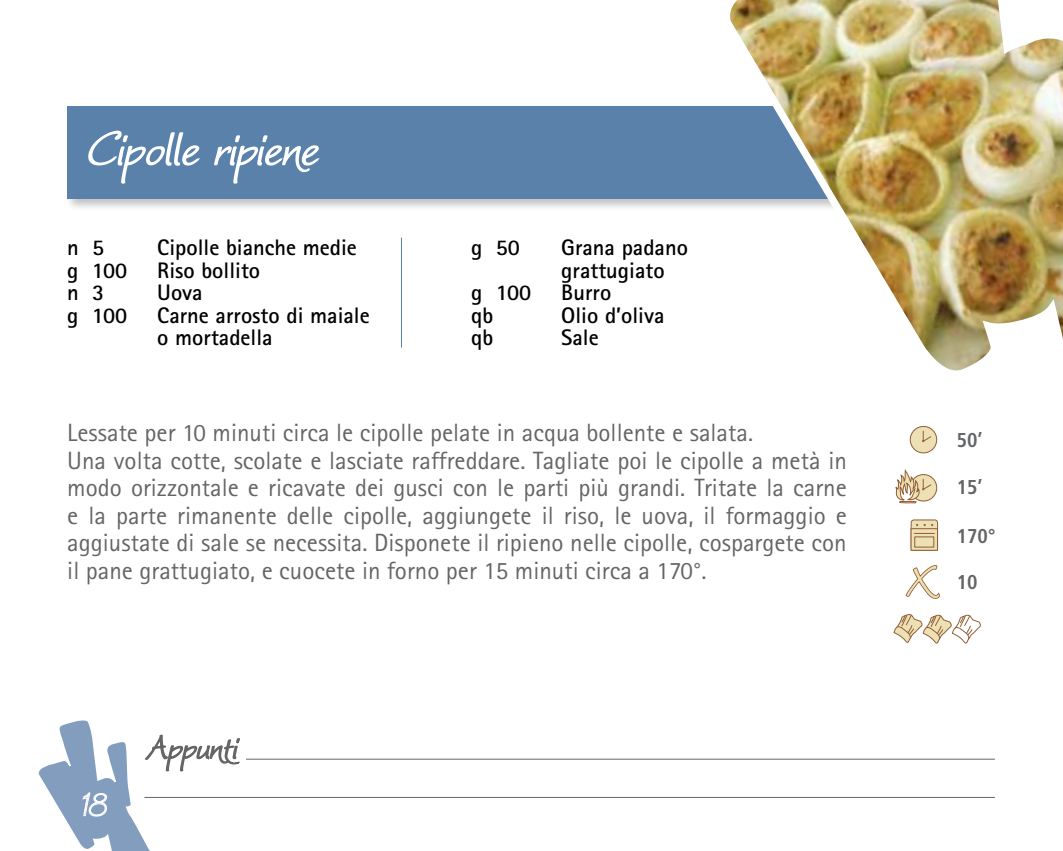
<style>
.page{position:relative;width:1063px;height:851px;background:#fff}
.page>*{position:absolute;margin:0;border:0;box-sizing:border-box;transform-origin:0 0}
.t1{font:italic 62.5px "Worstveld Sling Extra";letter-spacing:-.005em;color:#fff}
.t2{font:italic 42.5px "Worstveld Sling Extra";color:#fff}
.t3{font:25px/27.5px "Rotis Sans Serif";color:#646567}
.t4{font:700 22.5px/22.5px "Rotis Sans Serif";color:#000}
.t5{font:700 condensed 20px "Frutiger";color:#646567}
</style>
<div class="page">
<div style="left:65px;top:103px;width:817px;height:108px;background:#000;opacity:.25"></div>
<div style="left:67px;top:106px;width:802px;height:92px;background:#5a81aa"></div>
<hr style="left:144px;top:796px;width:851px;height:1px;background:#646567">
<hr style="left:246px;top:758px;width:749px;height:1px;background:#646567">
<svg style="left:893px;top:614px;width:88px;height:30px"></svg>
<div style="left:911px;top:520px;width:27px;height:30px;background:#ece0b4;border-radius:3px"></div>
<div style="left:911px;top:519px;width:27px;height:31px;border:1px solid #935f36;border-radius:3px"></div>
<svg style="left:911px;top:548px;width:27px;height:2px"></svg>
<svg style="left:911px;top:524px;width:27px;height:24px"></svg>
<svg style="left:905px;top:565px;width:35px;height:34px"></svg>
<img style="left:718px;top:0;width:345px;height:504px">
<hr style="left:401px;top:237px;width:1px;height:110px;background:#5a81aa">
<svg style="left:38px;top:720px;width:203px;height:130px"></svg>
<svg style="left:88px;top:130px;width:112px;height:54px"></svg>
<svg style="left:214px;top:135px;width:106px;height:49px"></svg>
<h1 class="t1" style="left:85px;top:119px;width:234px">Cipolle ripiene</h1>
<p class="t4" style="left:67px;top:236px;width:39px">n 5</p>
<p class="t4" style="left:157px;top:236px;width:201px">Cipolle bianche medie</p>
<p class="t4" style="left:67px;top:258px;width:61px">g 100</p>
<p class="t4" style="left:157px;top:258px;width:104px">Riso bollito</p>
<p class="t4" style="left:67px;top:281px;width:39px">n 3</p>
<p class="t4" style="left:157px;top:281px;width:47px">Uova</p>
<p class="t4" style="left:67px;top:303px;width:61px">g 100</p>
<p class="t4" style="left:157px;top:303px;width:214px">Carne arrosto di maiale o mortadella</p>
<p class="t4" style="left:471px;top:236px;width:50px">g 50</p>
<p class="t4" style="left:561px;top:236px;width:128px">Grana padano grattugiato</p>
<p class="t4" style="left:471px;top:281px;width:61px">g 100</p>
<p class="t4" style="left:561px;top:281px;width:51px">Burro</p>
<p class="t4" style="left:471px;top:303px;width:24px">qb</p>
<p class="t4" style="left:561px;top:303px;width:105px">Olio d’oliva</p>
<p class="t4" style="left:471px;top:326px;width:24px">qb</p>
<p class="t4" style="left:561px;top:326px;width:39px">Sale</p>
<p class="t3" style="left:67px;top:418px;width:781px">Lessate per 10 minuti circa le cipolle pelate in acqua bollente e salata.<br>Una volta cotte, scolate e lasciate raffreddare. Tagliate poi le cipolle a metà in modo orizzontale e ricavate dei gusci con le parti più grandi. Tritate la carne e la parte rimanente delle cipolle, aggiungete il riso, le uova, il formaggio e aggiustate di sale se necessita. Disponete il ripieno nelle cipolle, cospargete con il pane grattugiato, e cuocete in forno per 15 minuti circa a 170°.</p>
<h2 class="t2" style="left:78px;top:783px;width:30px">18</h2>
<p class="t5" style="left:957px;top:428px;width:27px">50’</p>
<p class="t5" style="left:957px;top:475px;width:27px">15’</p>
<p class="t5" style="left:957px;top:523px;width:41px">170°</p>
<p class="t5" style="left:957px;top:570px;width:22px">10</p>
</div>
